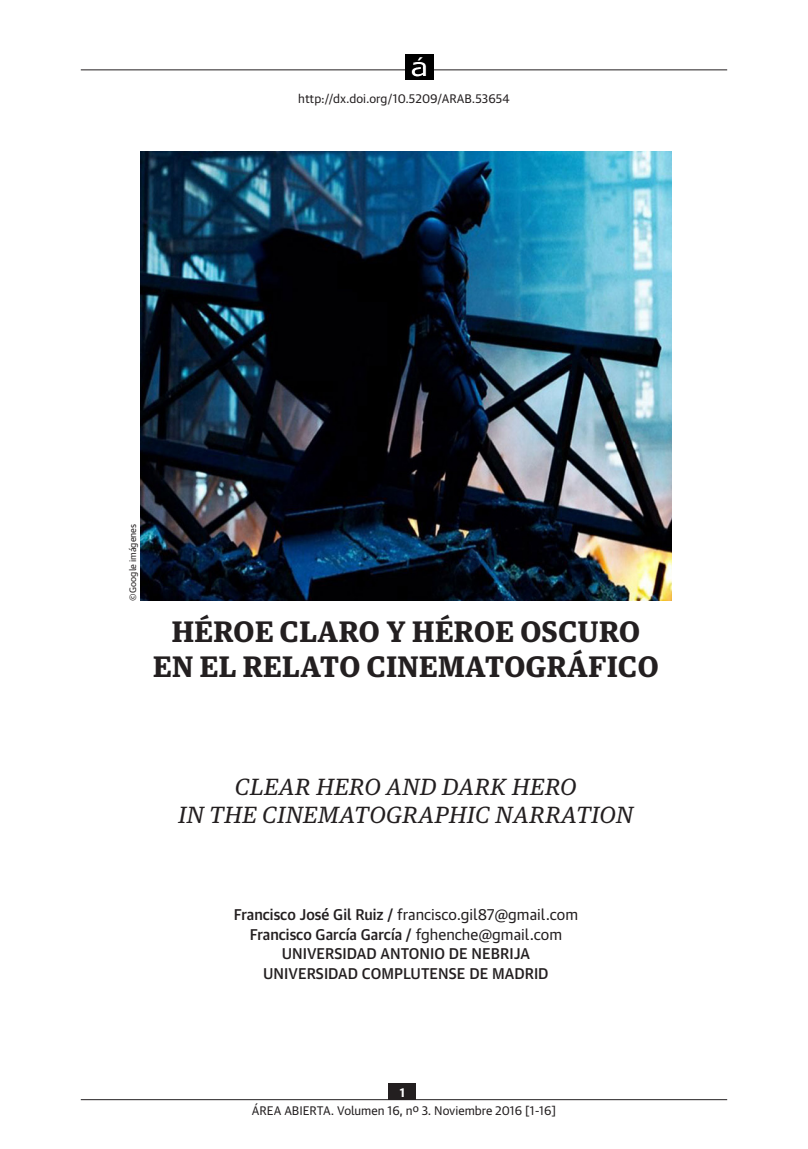
<style>
.page{position:relative;width:808px;height:1149px;background:#fff}
.page>*{position:absolute;margin:0;border:0;box-sizing:border-box;transform-origin:0 0}
.Titulo_esp{font:700 28.5px "Guardian Text Egyp";letter-spacing:.015em;color:#231f20}
.Titulo_ingles{font:italic 22.5px "Guardian Text Egyp";letter-spacing:.015em;color:#231f20}
.Firma_nombre{font:500 15px "Guardian Text Sans";color:#231f20}
.Firma_nombre-2{font:15px "Guardian Text Sans";color:#231f20}
.Folio_area{font:12px "Guardian Text Sans";letter-spacing:-.005em;color:#231f20}
.Http_apertura{font:12px "Guardian Text Sans";color:#231f20}
.Folio_numero{font:700 12px "Guardian Text Sans";color:#fff}
.Piefoto{font:9px "Guardian Text Sans";color:#231f20}
.s1{font-weight:500}
.s2{font-weight:400}
</style>
<div class="page">
<hr style="left:81px;top:1098px;width:646px;height:1px;background:#231f20">
<div style="left:389px;top:1083px;width:27px;height:16px;background:#231f20"></div>
<img style="left:140px;top:151px;width:531px;height:449px">
<hr style="left:81px;top:69px;width:646px;height:1px;background:#231f20">
<img style="left:406px;top:54px;width:27px;height:26px">
<p class="Http_apertura" style="left:298px;top:90px;width:213px">http://dx.doi.org/10.5209/ARAB.53654</p>
<p class="Piefoto" style="left:127px;top:600px;width:78px;rotate:-90deg">©Google imágenes</p>
<p class="Titulo_esp" style="left:172px;top:608px;width:470px">HÉROE CLARO Y HÉROE OSCURO</p>
<p class="Titulo_esp" style="left:153px;top:642px;width:507px">EN EL RELATO CINEMATOGRÁFICO</p>
<p class="Titulo_ingles" style="left:235px;top:768px;width:343px">CLEAR HERO AND DARK HERO</p>
<p class="Titulo_ingles" style="left:179px;top:795px;width:456px">IN THE CINEMATOGRAPHIC NARRATION</p>
<p class="Firma_nombre-2" style="left:234px;top:904px;width:346px"><span class="s1">Francisco José Gil Ruiz /</span> francisco.gil87@gmail.com</p>
<p class="Firma_nombre" style="left:250px;top:924px;width:314px">Francisco García García / <span class="s2">fghenche@gmail.com</span></p>
<p class="Firma_nombre" style="left:282px;top:943px;width:250px">UNIVERSIDAD ANTONIO DE NEBRIJA</p>
<p class="Firma_nombre" style="left:263px;top:963px;width:287px">UNIVERSIDAD COMPLUTENSE DE MADRID</p>
<p class="Folio_numero" style="left:400px;top:1084px;width:7px">1</p>
<p class="Folio_area" style="left:252px;top:1102px;width:306px">ÁREA ABIERTA. Volumen 16, nº 3. Noviembre 2016 [1-16]</p>
</div>
